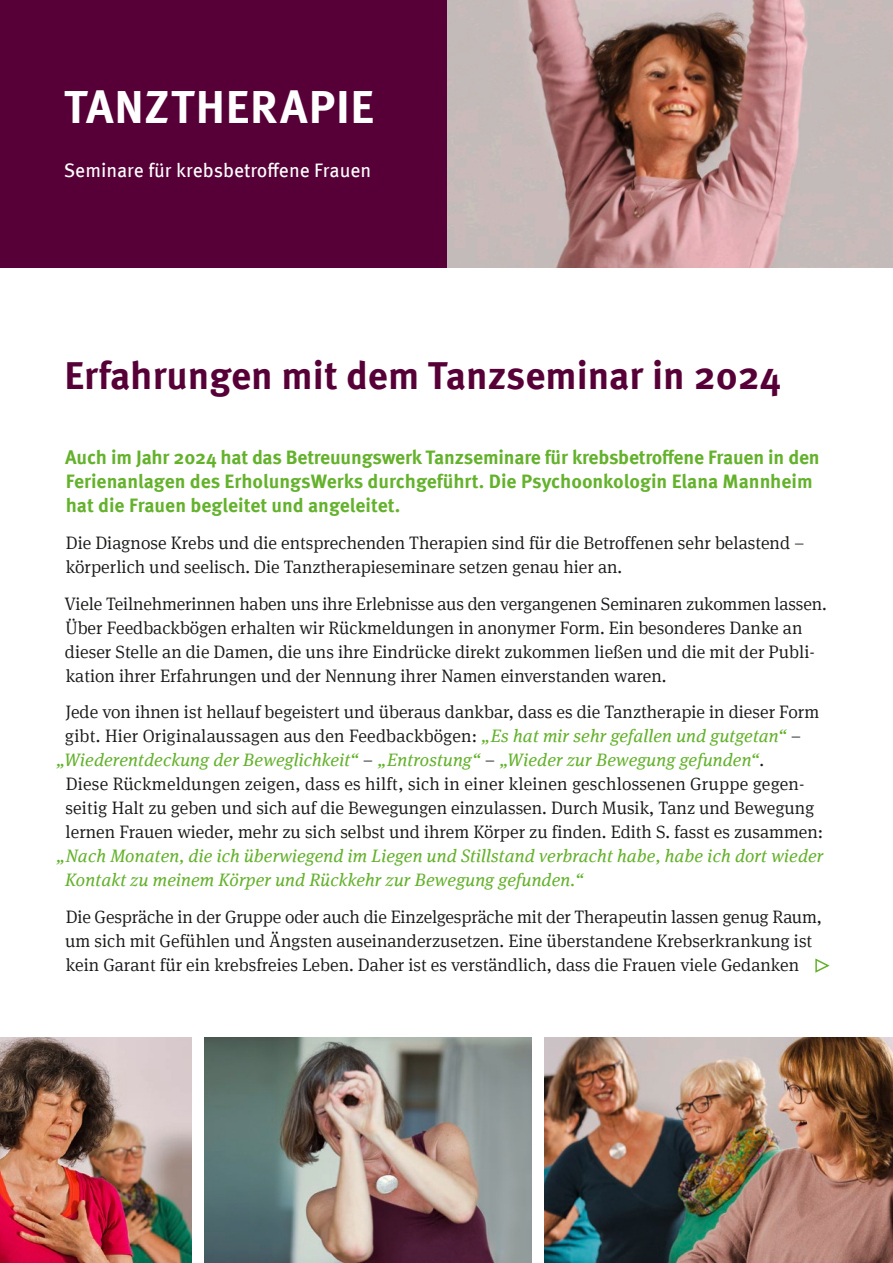
<style>
.page{position:relative;width:893px;height:1263px;background:#fff}
.page>*{position:absolute;margin:0;border:0;box-sizing:border-box;transform-origin:0 0}
.t1{font:700 46.5px "Meta OT";letter-spacing:.02em;color:#fff}
.t2{font:700 39px "Meta OT";color:#570038}
.t3{font:700 19.5px/24px "Meta OT";letter-spacing:-.01em;color:#64b22c}
.t4{font:19.5px "Meta OT";color:#fff}
.t5{font:300 18px/24px "Meta Serif Offc";color:#1a1918}
.t6{font:italic 18px/24px "Meta Serif OT";letter-spacing:.01em;color:#64b22c}
.s1{font-family:"Meta Serif OT";font-weight:400;font-style:italic;color:#64b22c}
.s2{font-family:"Meta Serif Offc";font-weight:300;font-style:normal;color:#1a1918}
</style>
<div class="page">
<img style="left:446px;top:0;width:447px;height:268px">
<div style="left:0;top:0;width:446px;height:268px;background:#570038"></div>
<svg style="left:815px;top:958px;width:15px;height:15px"></svg>
<img style="left:544px;top:1037px;width:349px;height:226px">
<img style="left:204px;top:1037px;width:327px;height:226px">
<img style="left:0;top:1037px;width:191px;height:226px">
<h1 class="t1" style="left:64px;top:77px;width:311px">TANZTHERAPIE</h1>
<p class="t4" style="left:64px;top:158px;width:309px">Seminare für krebsbetroffene Frauen</p>
<h2 class="t2" style="left:65px;top:351px;width:718px">Erfahrungen mit dem Tanzseminar in 2024</h2>
<p class="t3" style="left:65px;top:446px;width:756px">Auch im Jahr 2024 hat das Betreuungswerk Tanzseminare für krebsbetroffene Frauen in den<br>Ferienanlagen des ErholungsWerks durchgeführt. Die Psychoonkologin Elana Mannheim hat die Frauen begleitet und angeleitet.</p>
<p class="t5" style="left:66px;top:531px;width:740px">Die Diagnose Krebs und die entsprechenden Therapien sind für die Betroffenen sehr belastend – körperlich und seelisch. Die Tanztherapieseminare setzen genau hier an.</p>
<p class="t5" style="left:64px;top:592px;width:764px">Viele Teilnehmerinnen haben uns ihre Erlebnisse aus den vergangenen Seminaren zukommen lassen.<br>Über Feedbackbögen erhalten wir Rückmeldungen in anonymer Form. Ein besonderes Danke an dieser Stelle an die Damen, die uns ihre Eindrücke direkt zukommen ließen und die mit der Publi&shy;kation ihrer Erfahrungen und der Nennung ihrer Namen einverstanden waren.</p>
<p class="t5" style="left:65px;top:701px;width:756px">Jede von ihnen ist hellauf begeistert und überaus dankbar, dass es die Tanztherapie in dieser Form gibt. Hier Originalaussagen aus den Feedbackbögen: <span class="s1">„Es hat mir sehr gefallen und gutgetan“</span> –</p>
<p class="t6" style="left:57px;top:748px;width:709px">„Wiederentdeckung der Beweglichkeit“ <span class="s2">–</span> „Entrostung“ <span class="s2">–</span> „Wieder zur Bewegung gefunden“<span class="s2">.</span></p>
<p class="t5" style="left:65px;top:773px;width:759px">Diese Rückmeldungen zeigen, dass es hilft, sich in einer kleinen geschlossenen Gruppe gegen&shy;seitig Halt zu geben und sich auf die Bewegungen einzulassen. Durch Musik, Tanz und Bewegung lernen Frauen wieder, mehr zu sich selbst und ihrem Körper zu finden. Edith S. fasst es zusammen:</p>
<p class="t6" style="left:65px;top:844px;width:760px;text-indent:-8px">„Nach Monaten, die ich überwiegend im Liegen und Stillstand verbracht habe, habe ich dort wieder<br>Kontakt zu meinem Körper und Rückkehr zur Bewegung gefunden.“</p>
<p class="t5" style="left:65px;top:905px;width:758px">Die Gespräche in der Gruppe oder auch die Einzelgespräche mit der Therapeutin lassen genug Raum, um sich mit Gefühlen und Ängsten auseinanderzusetzen. Eine überstandene Krebserkrankung ist kein Garant für ein krebsfreies Leben. Daher ist es verständlich, dass die Frauen viele Gedanken</p>
</div>
